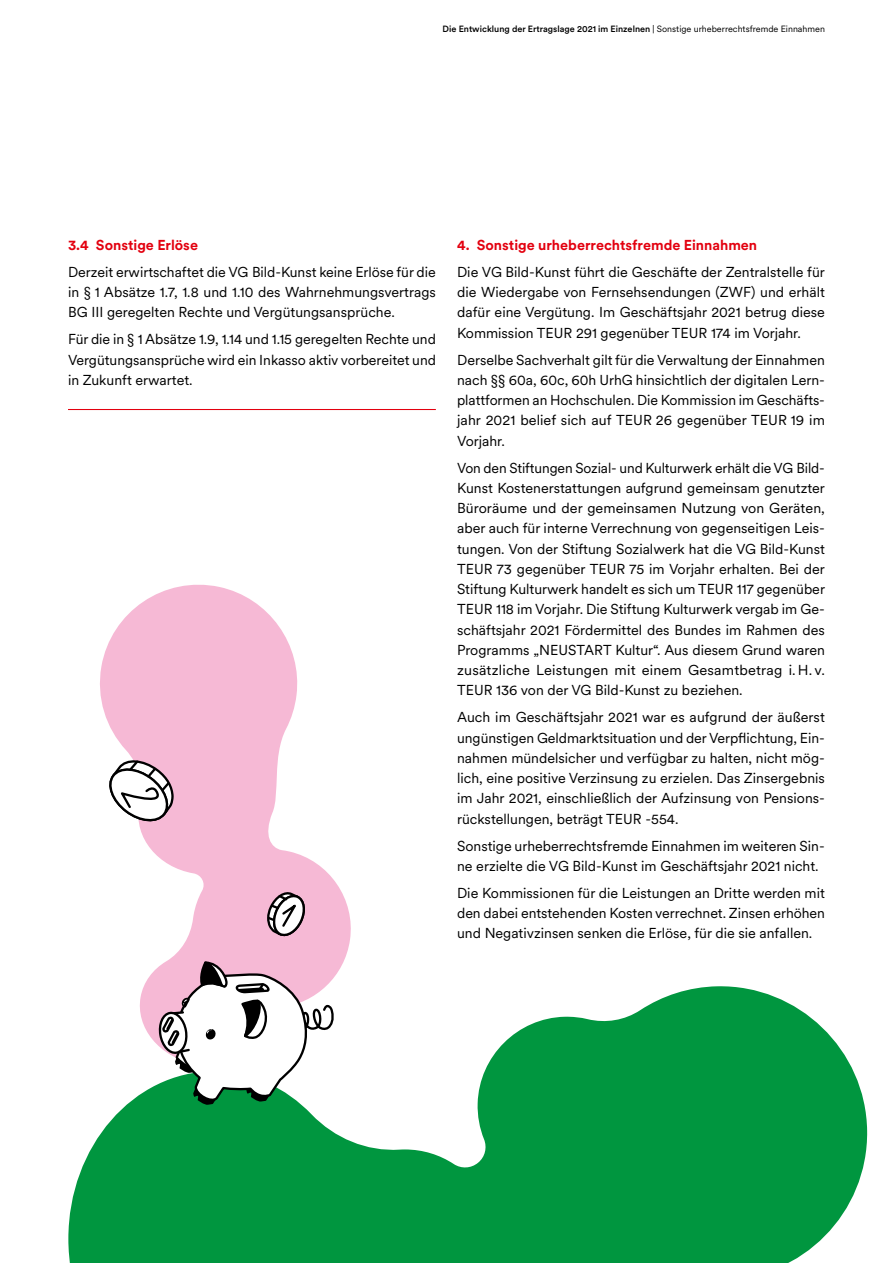
<style>
.page{position:relative;width:893px;height:1263px;background:#fff}
.page>*{position:absolute;margin:0;border:0;box-sizing:border-box;transform-origin:0 0}
.Text{font:14.25px/20.2px "Circular XX";color:#000;text-align:justify}
.t1{font:700 14.25px "Circular XX";color:#e3000f}
.t2{font:500 9px "Circular XX";color:#000}
.s1{font-weight:400}
</style>
<div class="page">
<svg style="left:68px;top:986px;width:800px;height:277px;fill:#00963f"></svg>
<svg style="left:96px;top:584px;width:260px;height:486px;fill:#f6bad5"></svg>
<svg style="left:156px;top:888px;width:181px;height:217px"></svg>
<svg style="left:106px;top:755px;width:83px;height:71px"></svg>
<hr style="left:68px;top:409px;width:368px;height:1px;background:#e3000f">
<p class="t2" style="left:443px;top:23px;width:384px">Die Entwicklung der Ertragslage 2021 im Einzelnen <span class="s1">| Sonstige urheberrechtsfremde Einnahmen</span></p>
<p class="t1" style="left:68px;top:235px;width:132px">3.4 Sonstige Erlöse</p>
<p class="Text" style="left:68px;top:261px;width:369px">Derzeit erwirtschaftet die VG Bild-Kunst keine Erlöse für die in § 1 Absätze 1.7, 1.8 und 1.10 des Wahrnehmungsvertrags BG III geregelten Rechte und Vergütungsansprüche.</p>
<p class="Text" style="left:68px;top:329px;width:369px">Für die in § 1 Absätze 1.9, 1.14 und 1.15 geregelten Rechte und Vergütungsansprüche wird ein Inkasso aktiv vorbereitet und in Zukunft erwartet.</p>
<p class="t1" style="left:457px;top:235px;width:302px">4. Sonstige urheberrechtsfremde Einnahmen</p>
<p class="Text" style="left:457px;top:261px;width:369px">Die VG Bild-Kunst führt die Geschäfte der Zentralstelle für die Wiedergabe von Fernsehsendungen (ZWF) und erhält dafür eine Vergütung. Im Geschäftsjahr 2021 betrug diese Kommission TEUR 291 gegenüber TEUR 174 im Vorjahr.</p>
<p class="Text" style="left:457px;top:349px;width:369px">Derselbe Sachverhalt gilt für die Verwaltung der Einnahmen nach §§ 60a, 60c, 60h UrhG hinsichtlich der digitalen Lern&shy;plattformen an Hochschulen. Die Kommission im Geschäfts&shy;jahr 2021 belief sich auf TEUR 26 gegenüber TEUR 19 im Vorjahr.</p>
<p class="Text" style="left:457px;top:457px;width:369px">Von den Stiftungen Sozial- und Kulturwerk erhält die VG Bild-Kunst Kostenerstattungen aufgrund gemeinsam genutzter Büroräume und der gemeinsamen Nutzung von Geräten, aber auch für interne Verrechnung von gegenseitigen Leis&shy;tungen. Von der Stiftung Sozialwerk hat die VG Bild-Kunst TEUR 73 gegenüber TEUR 75 im Vorjahr erhalten. Bei der Stiftung Kulturwerk handelt es sich um TEUR 117 gegenüber TEUR 118 im Vorjahr. Die Stiftung Kulturwerk vergab im Ge&shy;schäftsjahr 2021 Fördermittel des Bundes im Rahmen des Programms „NEUSTART Kultur“. Aus diesem Grund waren zusätzliche Leistungen mit einem Gesamtbetrag i.H. v.<br>TEUR 136 von der VG Bild-Kunst zu beziehen.</p>
<p class="Text" style="left:457px;top:707px;width:369px">Auch im Geschäftsjahr 2021 war es aufgrund der äußerst ungünstigen Geldmarktsituation und der Verpflichtung, Ein&shy;nahmen mündelsicher und verfügbar zu halten, nicht mög&shy;lich, eine positive Verzinsung zu erzielen. Das Zinsergebnis im Jahr 2021, einschließlich der Aufzinsung von Pensions&shy;rückstellungen, beträgt TEUR -554.</p>
<p class="Text" style="left:457px;top:835px;width:369px">Sonstige urheberrechtsfremde Einnahmen im weiteren Sin&shy;ne erzielte die VG Bild-Kunst im Geschäftsjahr 2021 nicht.</p>
<p class="Text" style="left:457px;top:882px;width:369px">Die Kommissionen für die Leistungen an Dritte werden mit den dabei entstehenden Kosten verrechnet. Zinsen erhöhen und Negativzinsen senken die Erlöse, für die sie anfallen.</p>
</div>
